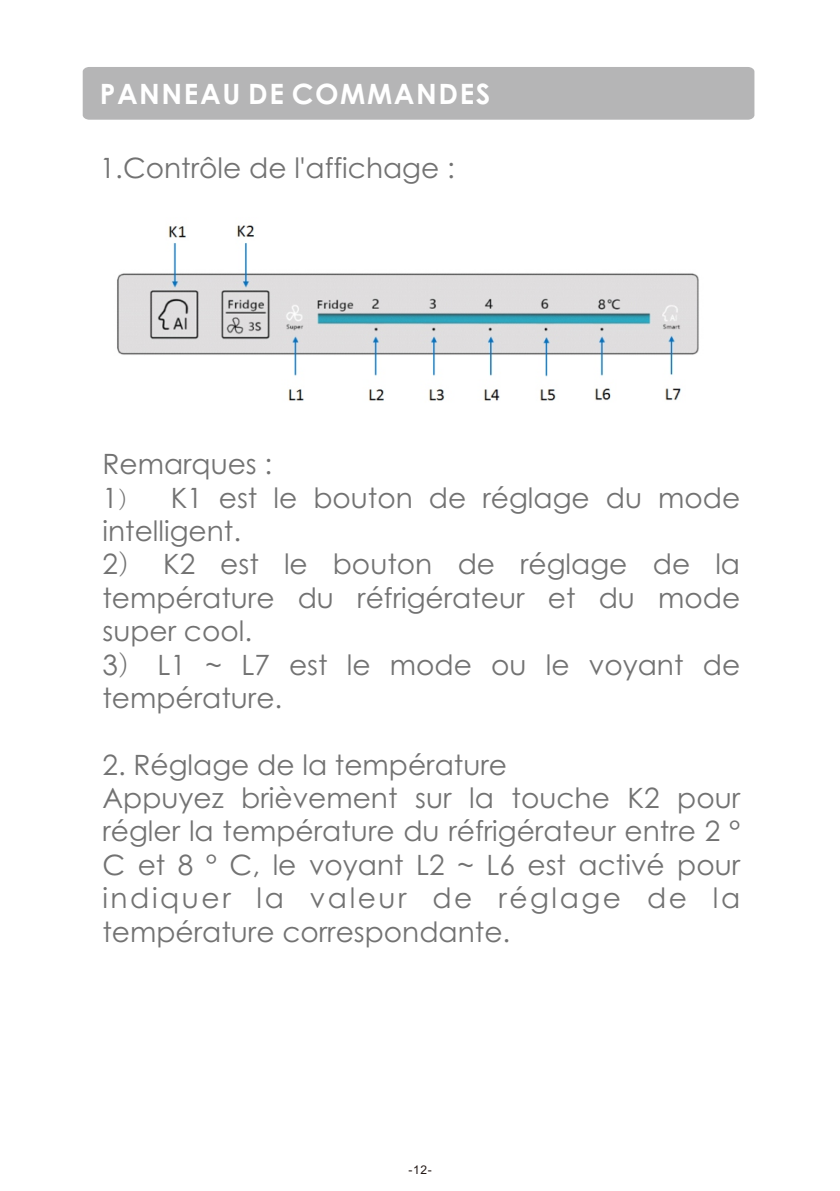
<style>
.page{position:relative;width:840px;height:1191px;background:#fff}
.page>*{position:absolute;margin:0;border:0;box-sizing:border-box;transform-origin:0 0}
.t1{font:28px/33.4px "Century Gothic";color:#727272}
.t2{font:700 28px "Century Gothic";color:#fff}
.t3{font:700 28px "Century Gothic";letter-spacing:.055em;color:#fff}
.t4{font:12px "Arial";color:#231916}
.s1{font-family:"MS Mincho";font-size:24px}
.s2{font-family:"MS Mincho"}
</style>
<div class="page">
<div style="left:83px;top:67px;width:671px;height:53px;background:#b5b5b6"></div>
<img style="left:117px;top:225px;width:582px;height:176px">
<p class="t3" style="left:100px;top:83px;width:392px">PANNEAU DE COMMANDES</p>
<p class="t2" style="left:100px;top:92px;width:416px">CONTROLE DE LA TEMPERATURE</p>
<p class="t1" style="left:100px;top:154px;width:356px">1.Contrôle de l'affichage :</p>
<p class="t1" style="left:102px;top:450px;width:639px">Remarques :<br>1<span class="s1">）</span> K1 est le bouton de réglage du mode intelligent.<br>2<span class="s2">）</span> K2 est le bouton de réglage de la température du réfrigérateur et du mode super cool.<br>3<span class="s2">）</span> L1 ~ L7 est le mode ou le voyant de température.</p>
<p class="t1" style="left:102px;top:750px;width:639px">2. Réglage de la température<br>Appuyez brièvement sur la touche K2 pour régler la température du réfrigérateur entre 2 ° C et 8 ° C, le voyant L2 ~ L6 est activé pour indiquer la valeur de réglage de la température correspondante.</p>
<p class="t4" style="left:408px;top:1165px;width:25px">-12-</p>
</div>
